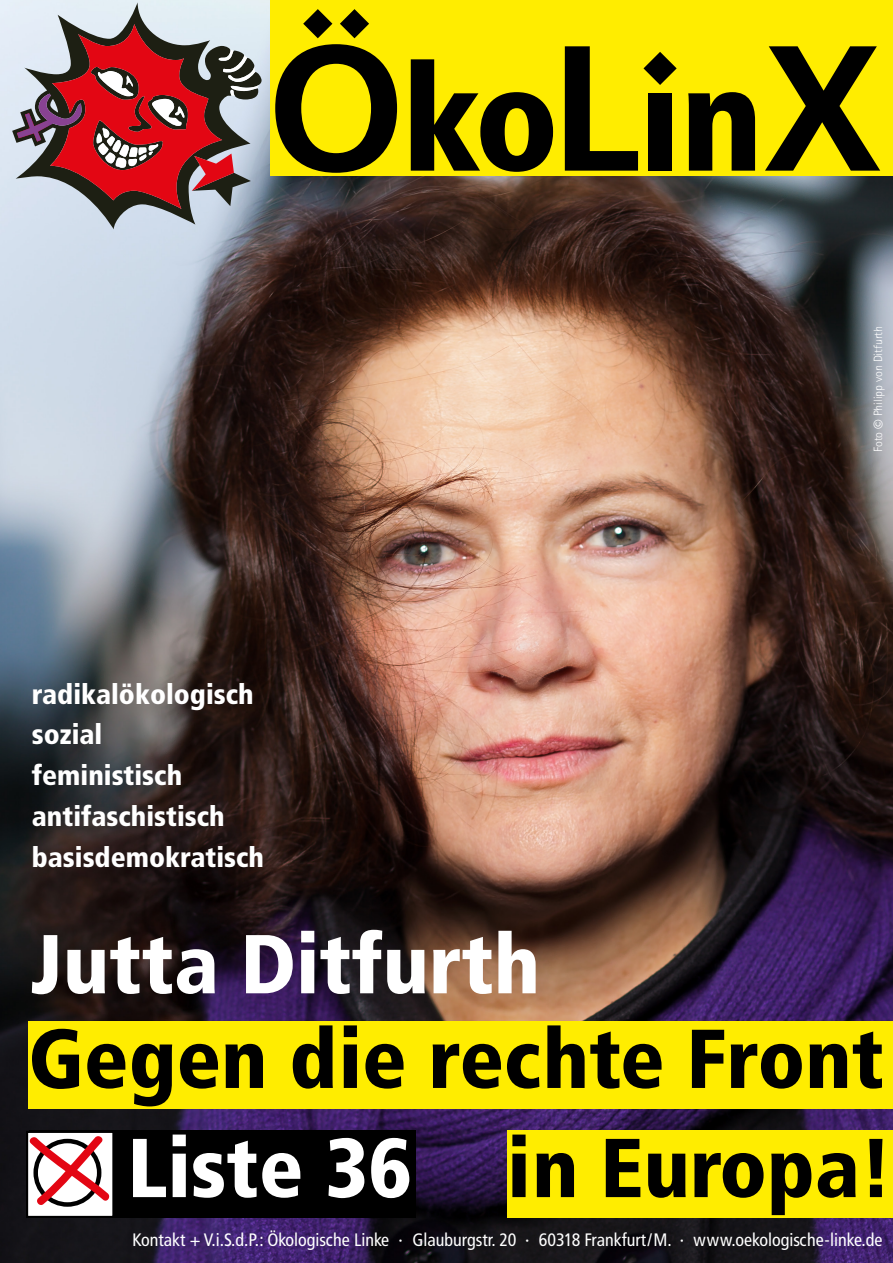
<style>
.page{position:relative;width:893px;height:1263px;background:#fff}
.page>*{position:absolute;margin:0;border:0;box-sizing:border-box;transform-origin:0 0}
.t1{font:900 condensed 83.4px/109.1px "Frutiger";color:#000;text-align:right}
.t2{font:900 condensed 83.4px "Frutiger";color:#fff}
.t3{font:900 condensed 27.97px/41px "Frutiger";color:#fff}
.t4{font:condensed 18px "Frutiger";color:#fff}
.t5{font:300 12px "Rotis Sans Serif";color:#fff}
.s1{font-size:19.2px}
.s2{color:#fff}
</style>
<div class="page">
<img style="left:0;top:0;width:893px;height:1263px">
<div style="left:271px;top:0;width:622px;height:176px;background:#ffed00"></div>
<svg style="left:275px;top:9px;width:122px;height:164px"></svg>
<svg style="left:411px;top:59px;width:142px;height:113px"></svg>
<svg style="left:565px;top:46px;width:112px;height:125px"></svg>
<div style="left:648px;top:93px;width:24px;height:78px;background:#000"></div>
<svg style="left:688px;top:92px;width:67px;height:79px"></svg>
<svg style="left:765px;top:46px;width:115px;height:125px"></svg>
<svg style="left:12px;top:2px;width:250px;height:227px;fill:#dce7f2"></svg>
<svg style="left:17px;top:24px;width:242px;height:185px"></svg>
<div style="left:28px;top:1022px;width:865px;height:87px;background:#ffed00"></div>
<div style="left:507px;top:1131px;width:386px;height:87px;background:#ffed00"></div>
<div style="left:29px;top:1131px;width:386px;height:87px;background:#000"></div>
<div style="left:27px;top:1132px;width:86px;height:85px;background:#fff"></div>
<div style="left:26px;top:1131px;width:88px;height:87px;border:2px solid #000"></div>
<svg style="left:27px;top:1134px;width:85px;height:73px"></svg>
<h2 class="t3" style="left:32px;top:673px;width:234px">radikalökologisch sozial<br>feministisch antifaschistisch basisdemokratisch</h2>
<h1 class="t2" style="left:30px;top:914px;width:511px">Jutta Ditfurth</h1>
<p class="t5" style="left:871px;top:452px;width:128px;rotate:-90deg">Foto <span class="s1">©</span> Philipp von Ditfurth</p>
<h1 class="t1" style="left:28px;top:1004px;width:865px">Gegen die rechte Front<br><span class="s2">Liste 36</span> in Europa!</h1>
<p class="t4" style="left:132px;top:1230px;width:751px">Kontakt + V.i.S.d.P.: Ökologische Linke · Glauburgstr. 20 · 60318 Frankfurt/M. · www.oekologische-linke.de</p>
</div>
